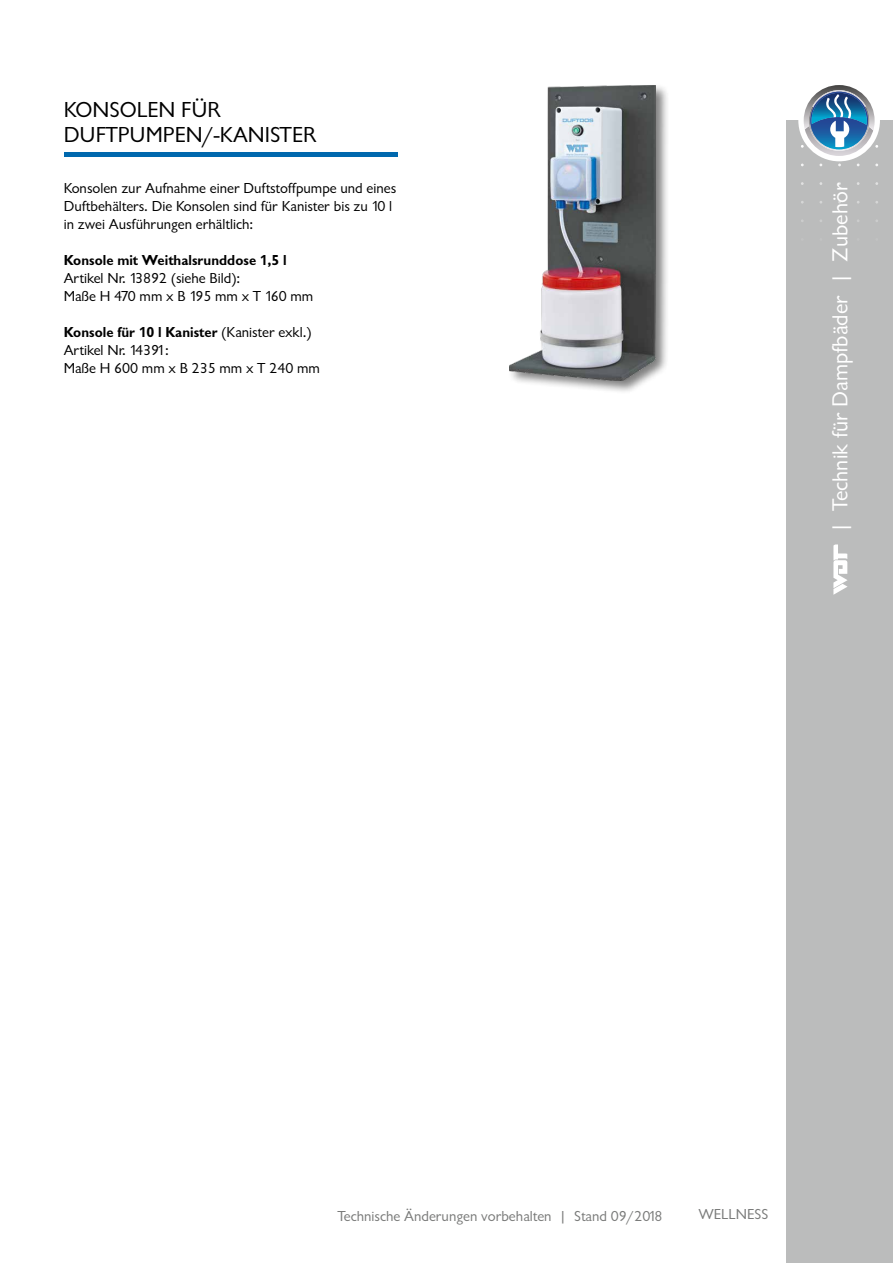
<style>
.page{position:relative;width:893px;height:1263px;background:#fff}
.page>*{position:absolute;margin:0;border:0;box-sizing:border-box;transform-origin:0 0}
.t1{font:22.5px/25.5px "Chantilly";color:#000}
.t2{font:22.5px "Chantilly";color:#fff}
.t3{font:15px/18px "Chantilly";color:#000}
.t4{font:15px "Chantilly";color:#7a7b7a}
.t5{font:700 15px "Chantilly";color:#000}
.s1{font-weight:700}
</style>
<div class="page">
<div style="left:787px;top:120px;width:106px;height:1143px;background:#bbbcbc"></div>
<svg style="left:798px;top:80px;width:82px;height:81px"></svg>
<svg style="left:801px;top:90px;width:77px;height:66px"></svg>
<hr style="left:64px;top:153px;width:334px;height:4px;background:#0068ae">
<div style="left:507px;top:83px;width:162px;height:311px;background:#000;opacity:.5"></div>
<img style="left:509px;top:85px;width:146px;height:296px">
<svg style="left:833px;top:544px;width:15px;height:51px"></svg>
<h1 class="t1" style="left:64px;top:97px;width:254px">KONSOLEN FÜR<br>DUFTPUMPEN/-KANISTER</h1>
<p class="t3" style="left:64px;top:179px;width:334px">Konsolen zur Aufnahme einer Duftstoffpumpe und eines<br>Duftbehälters. Die Konsolen sind für Kanister bis zu 10 l in zwei Ausführungen erhältlich:</p>
<p class="t5" style="left:64px;top:252px;width:225px">Konsole mit Weithalsrunddose 1,5 l</p>
<p class="t3" style="left:64px;top:269px;width:251px">Artikel Nr. 13892 (siehe Bild):<br>Maße H 470 mm x B 195 mm x T 160 mm</p>
<p class="t3" style="left:64px;top:323px;width:258px"><span class="s1">Konsole für 10 l Kanister</span> (Kanister exkl.)<br>Artikel Nr. 14391:<br>Maße H 600 mm x B 235 mm x T 240 mm</p>
<h1 class="t2" style="left:828px;top:533px;width:352px;rotate:-90deg">| Technik für Dampfbäder | Zubehör</h1>
<p class="t4" style="left:337px;top:1207px;width:327px">Technische Änderungen vorbehalten | Stand 09/2018</p>
<p class="t4" style="left:698px;top:1206px;width:71px">WELLNESS</p>
</div>
